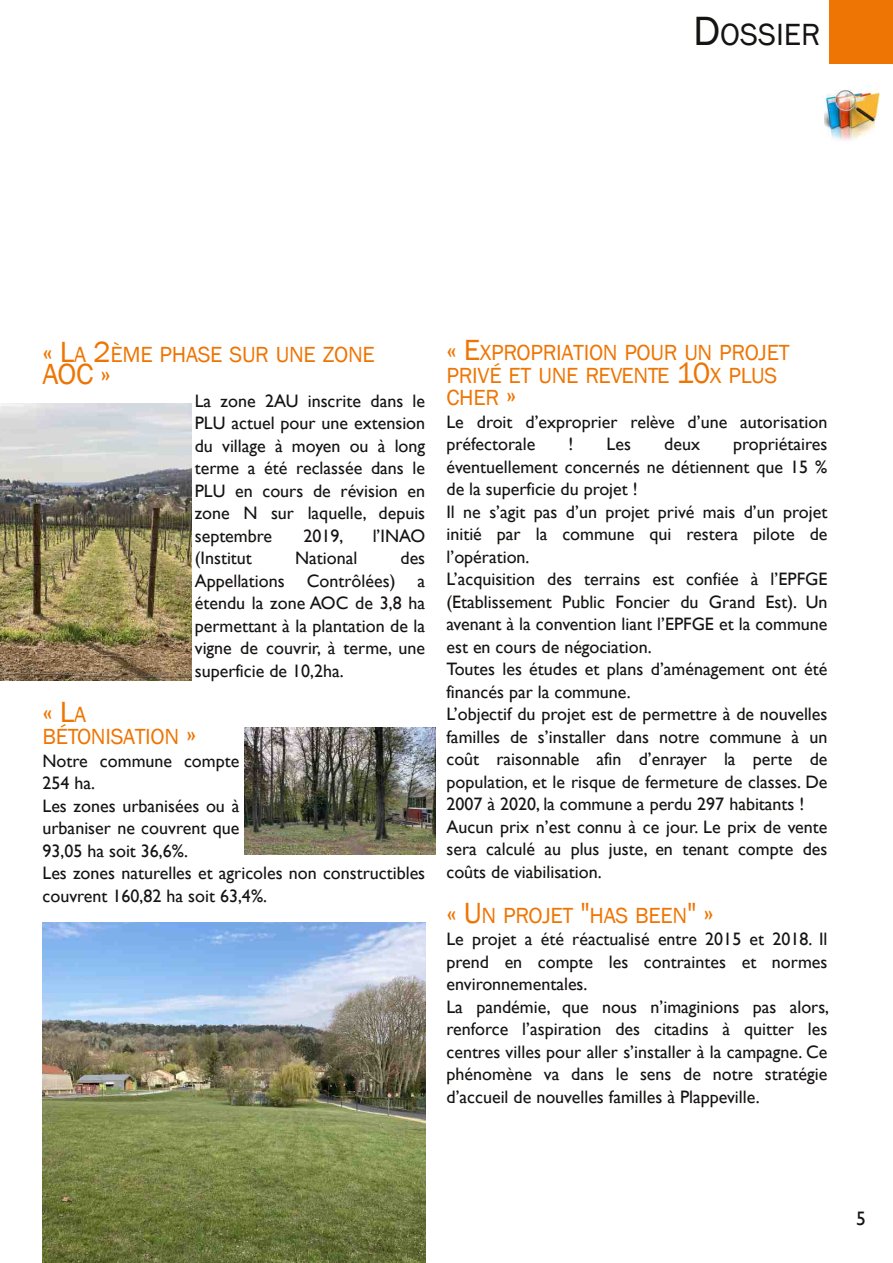
<style>
.page{position:relative;width:893px;height:1263px;background:#fff}
.page>*{position:absolute;margin:0;border:0;box-sizing:border-box;transform-origin:0 0}
.t1{font:31.5px "Franklin Gothic";color:#161413}
.t2{font:30px "Franklin Gothic";color:#ee7503}
.t3{font:22.5px/22.5px "Franklin Gothic";letter-spacing:-.015em;color:#ee7503}
.t4{font:19.5px "Gill Sans";color:#161413}
.t5{font:18px/22.5px "Gill Sans";color:#161413}
.s1{font-size:42px}
.s2{font-size:30px}
.s3{font-size:22.5px}
</style>
<div class="page">
<div style="left:829px;top:0;width:64px;height:64px;background:#ee7503"></div>
<img style="left:825px;top:85px;width:55px;height:56px">
<img style="left:0;top:404px;width:191px;height:276px">
<img style="left:244px;top:727px;width:192px;height:128px">
<img style="left:43px;top:923px;width:382px;height:340px">
<h1 class="t1" style="left:693px;top:16px;width:129px"><span class="s1">D</span>OSSIER</h1>
<p class="t3" style="left:43px;top:343px;width:334px"><span class="s2">« L</span>A <span class="s2">2</span>ÈME PHASE SUR UNE ZONE</p>
<h2 class="t2" style="left:43px;top:357px;width:70px">AOC »</h2>
<p class="t5" style="left:195px;top:389px;width:232px;text-align:justify">La zone 2AU inscrite dans le PLU actuel pour une extension du village à moyen ou à long terme a été reclassée dans le PLU en cours de révision en zone N sur laquelle, depuis septembre</p>
<p class="t5" style="left:303px;top:524px;width:41px">2019,</p>
<p class="t5" style="left:373px;top:524px;width:54px">l’INAO</p>
<p class="t5" style="left:195px;top:547px;width:59px">(Institut</p>
<p class="t5" style="left:295px;top:547px;width:64px">National</p>
<p class="t5" style="left:195px;top:547px;width:232px;text-align:justify;text-indent:206px">des Appellations Contrôlées) a étendu la zone AOC de 3,8 ha permettant à la plantation de la vigne de couvrir, à terme, une superficie de 10,2ha.</p>
<h2 class="t2" style="left:43px;top:694px;width:45px">« L<span class="s3">A</span></h2>
<p class="t3" style="left:43px;top:725px;width:155px">BÉTONISATION <span class="s2">»</span></p>
<p class="t5" style="left:43px;top:749px;width:384px">Notre commune compte<br>254 ha.<br>Les zones urbanisées ou à<br>urbaniser ne couvrent que<br>93,05 ha soit 36,6%.<br>Les zones naturelles et agricoles non constructibles couvrent 160,82 ha soit 63,4%.</p>
<p class="t3" style="left:446px;top:341px;width:345px"><span class="s2">« E</span>XPROPRIATION POUR UN PROJET<br>PRIVÉ ET UNE REVENTE <span class="s2">10</span>X PLUS<br>CHER <span class="s2">»</span></p>
<p class="t5" style="left:446px;top:410px;width:382px">Le droit d’exproprier relève d’une autorisation préfectorale</p>
<p class="t5" style="left:446px;top:433px;width:382px;text-indent:287px">propriétaires éventuellement concernés ne détiennent que 15 % de la superficie du projet !<br>Il ne s’agit pas d’un projet privé mais d’un projet initié par la commune qui restera pilote de l’opération.<br>L’acquisition des terrains est confiée à l’EPFGE (Etablissement Public Foncier du Grand Est). Un avenant à la convention liant l’EPFGE et la commune est en cours de négociation.<br>Toutes les études et plans d’aménagement ont été financés par la commune.<br>L’objectif du projet est de permettre à de nouvelles familles de s’installer dans notre commune à un coût raisonnable afin d’enrayer la perte de population, et le risque de fermeture de classes. De 2007 à 2020, la commune a perdu 297 habitants !<br>Aucun prix n’est connu à ce jour. Le prix de vente sera calculé au plus juste, en tenant compte des coûts de viabilisation.</p>
<p class="t3" style="left:446px;top:904px;width:269px"><span class="s2">« U</span>N PROJET <span class="s2">"</span>HAS BEEN<span class="s2">" »</span></p>
<p class="t5" style="left:446px;top:928px;width:384px">Le projet a été réactualisé entre 2015 et 2018. Il prend en compte les contraintes et normes environnementales.<br>La pandémie, que nous n’imaginions pas alors, renforce l’aspiration des citadins à quitter les centres villes pour aller s’installer à la campagne. Ce phénomène va dans le sens de notre stratégie d’accueil de nouvelles familles à Plappeville.</p>
<p class="t5" style="left:569px;top:433px;width:6px">!</p>
<p class="t5" style="left:607px;top:433px;width:26px">Les</p>
<p class="t5" style="left:664px;top:433px;width:37px">deux</p>
<p class="t4" style="left:856px;top:1207px;width:11px">5</p>
</div>
